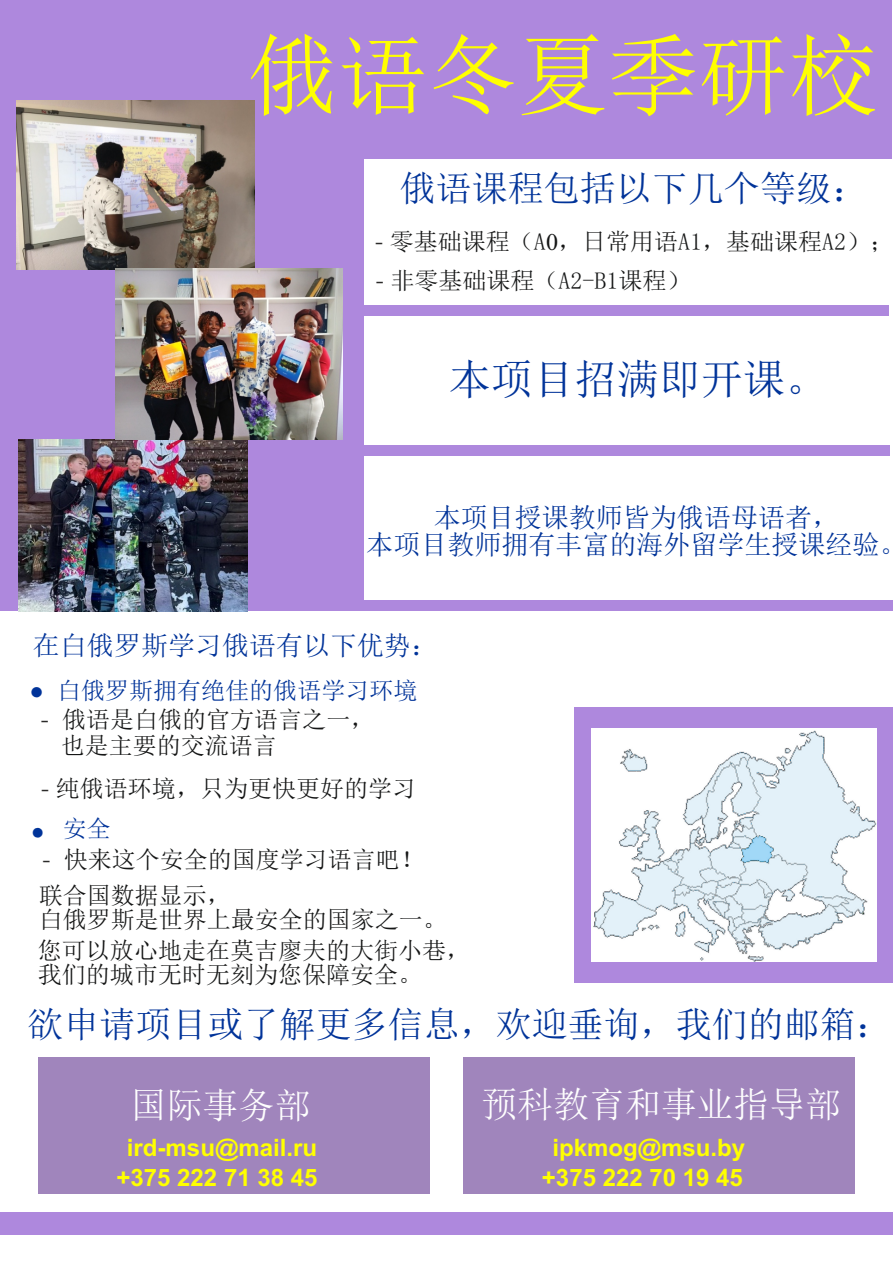
<style>
.page{position:relative;width:893px;height:1262px;background:#fff}
.page>*{position:absolute;margin:0;border:0;box-sizing:border-box;transform-origin:0 0}
.t1{font:90px "Sim Sun";color:#ff0}
.t2{font:42px "Sim Sun";color:#039}
.t3{font:36px "Sim Sun";color:#039}
.t4{font:36px "Sim Sun";color:#fefefe}
.t5{font:27px/27px "Sim Sun";color:#039;text-align:center}
.t6{font:24px/24px "Sim Sun";color:#151616}
.t7{font:700 24px/30.2px "Arial";color:#ff0;text-align:center}
.t8{font:24px "Sim Sun";color:#039}
.s1{font-family:"Century Gothic";color:#2b2a29}
.s2{font-family:"Times New Roman"}
.s3{font-family:"Arial"}
.s4{font-family:"MS Gothic";font-size:12px}
</style>
<div class="page">
<div style="left:464px;top:1057px;width:390px;height:137px;background:#a085bc"></div>
<div style="left:0;top:0;width:363px;height:608px;background:#ae88dd"></div>
<div style="left:354px;top:0;width:537px;height:159px;background:#ae88dd"></div>
<div style="left:351px;top:305px;width:538px;height:10px;background:#ae88dd"></div>
<div style="left:351px;top:445px;width:539px;height:10px;background:#ae88dd"></div>
<div style="left:0;top:1211px;width:893px;height:23px;background:#ae88dd"></div>
<div style="left:0;top:600px;width:893px;height:10px;background:#ae88dd"></div>
<div style="left:574px;top:707px;width:319px;height:275px;background:#ae88dd"></div>
<img style="left:591px;top:728px;width:285px;height:233px">
<div style="left:38px;top:1057px;width:391px;height:137px;background:#a085bc"></div>
<img style="left:17px;top:101px;width:237px;height:168px">
<img style="left:19px;top:439px;width:228px;height:172px">
<img style="left:115px;top:268px;width:227px;height:171px">
<h1 class="t1" style="left:248px;top:30px;width:631px">俄语冬夏季研校</h1>
<h3 class="t3" style="left:400px;top:170px;width:469px">俄语课程包括以下几个等级：</h3>
<p class="t6" style="left:375px;top:229px;width:520px"><span class="s1">-</span> 零基础课程（A<span class="s2">0</span>，日常用语A1，基础课程A2）；</p>
<p class="t6" style="left:376px;top:268px;width:316px"><span class="s1">-</span> 非零基础课程（A2-B1课程）</p>
<h2 class="t2" style="left:449px;top:358px;width:379px">本项目招满即开课。</h2>
<p class="t5" style="left:366px;top:503px;width:541px">本项目授课教师皆为俄语母语者，<br>本项目教师拥有丰富的海外留学生授课经验。</p>
<p class="t5" style="left:33px;top:631px;width:407px">在白俄罗斯学习俄语有以下优势：</p>
<p class="t8" style="left:29px;top:678px;width:389px"><span class="s3">●</span> 白俄罗斯拥有绝佳的俄语学习环境</p>
<p class="t6" style="left:61px;top:707px;width:315px;line-height:26px;text-indent:-20px"><span class="s1">-</span> 俄语是白俄的官方语言之一，也是主要的交流语言</p>
<p class="t6" style="left:41px;top:776px;width:376px"><span class="s1">-</span> 纯俄语环境，只为更快更好的学习</p>
<p class="t8" style="left:32px;top:816px;width:80px"><span class="s4">●</span> 安全</p>
<p class="t6" style="left:42px;top:847px;width:383px"><span class="s1">-</span> 快来这个安全的国度学习语言吧！</p>
<p class="t6" style="left:39px;top:883px;width:410px">联合国数据显示，<br>白俄罗斯是世界上最安全的国家之一。</p>
<p class="t6" style="left:38px;top:938px;width:433px">您可以放心地走在莫吉廖夫的大街小巷，我们的城市无时无刻为您保障安全。</p>
<h3 class="t3" style="left:28px;top:1005px;width:865px">欲申请项目或了解更多信息，欢迎垂询，我们的邮箱：</h3>
<h3 class="t4" style="left:131px;top:1086px;width:181px">国际事务部</h3>
<p class="t7" style="left:116px;top:1135px;width:202px">ird-msu@mail.ru +375 222 71 38 45</p>
<h3 class="t4" style="left:481px;top:1086px;width:361px">预科教育和事业指导部</h3>
<p class="t7" style="left:542px;top:1135px;width:205px">ipkmog@msu.by +375 222 70 19 45</p>
</div>
